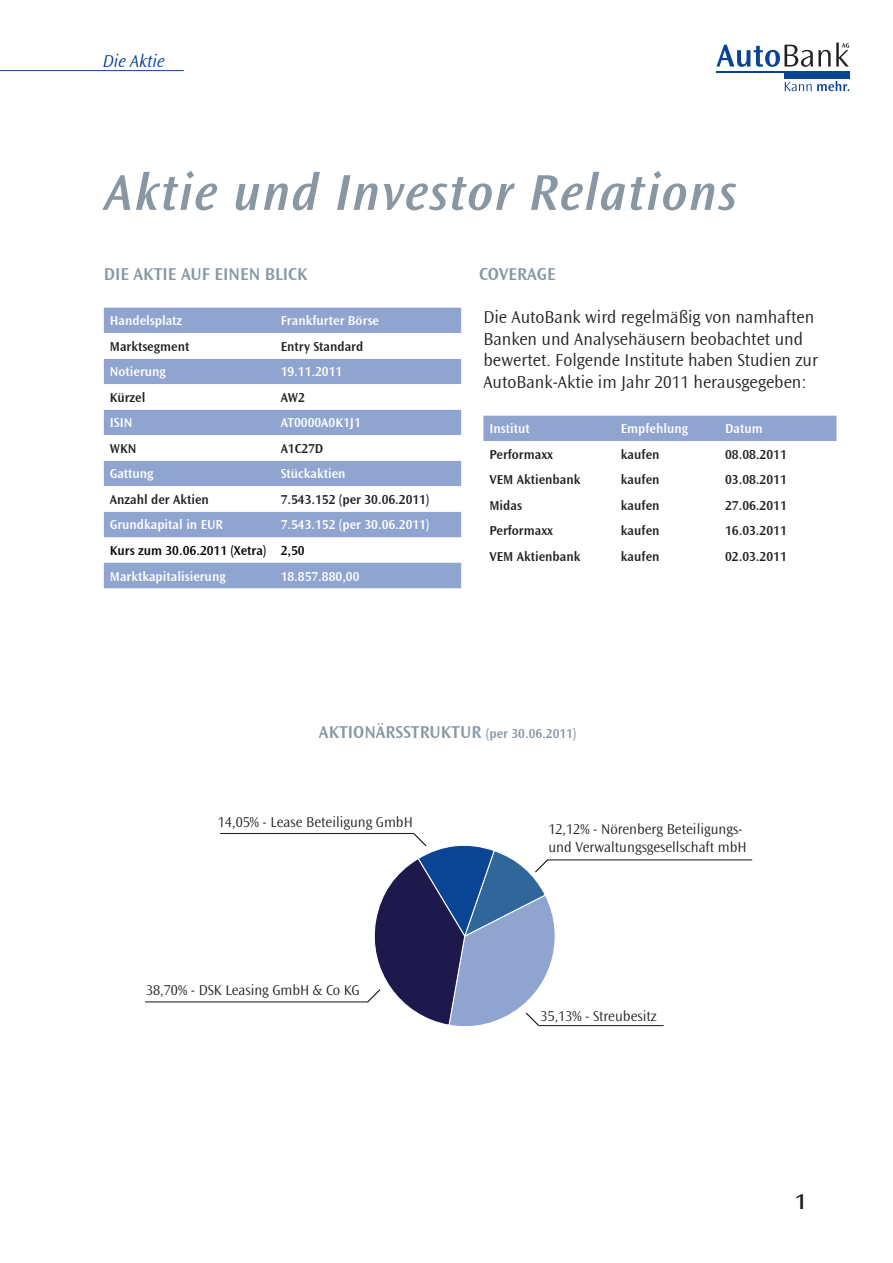
<style>
.page{position:relative;width:893px;height:1263px;background:#fff}
.page>*{position:absolute;margin:0;border:0;box-sizing:border-box;transform-origin:0 0}
.t1{font:italic 600 52.5px "Ocean Sans";letter-spacing:.03em;color:#8997a3}
.t2{font:600 22.5px "Ocean Sans";color:#231f20}
.t3{font:300 18px/21.6px "Ocean Sans";color:#231f20}
.t4{font:600 18px "Ocean Sans";color:#8997a3}
.t5{font:italic 300 18px "Ocean Sans";color:#094594}
.t6{font:300 14.85px/17.9px "Ocean Sans";color:#231f20}
.t7{font:600 13.5px "Ocean Sans";color:#231f20}
.t8{font:600 13.5px "Ocean Sans";color:#fff}
.t9{font:600 13.5px "Ocean Sans";color:#040503}
.t10{font:600 13.5px "Ocean Sans";color:#8997a3}
</style>
<div class="page">
<svg style="left:104px;top:308px;width:357px;height:280px;background:#a0b1d6"></svg>
<svg style="left:104px;top:333px;width:357px;height:26px"></svg>
<svg style="left:104px;top:384px;width:357px;height:26px"></svg>
<svg style="left:104px;top:435px;width:357px;height:26px"></svg>
<svg style="left:104px;top:486px;width:357px;height:26px"></svg>
<div style="left:483px;top:416px;width:353px;height:25px;background:#90a4d0"></div>
<hr style="left:220px;top:833px;width:194px;height:1px;background:#231f20">
<hr style="left:547px;top:859px;width:205px;height:1px;background:#231f20">
<hr style="left:145px;top:1001px;width:223px;height:1px;background:#231f20">
<hr style="left:538px;top:1025px;width:126px;height:1px;background:#231f20">
<svg style="left:366px;top:833px;width:202px;height:194px"></svg>
<div style="left:784px;top:71px;width:66px;height:8px;background:#094594"></div>
<hr style="left:717px;top:71px;width:133px;height:2px;background:#094594">
<svg style="left:785px;top:81px;width:65px;height:10px"></svg>
<svg style="left:716px;top:43px;width:133px;height:24px"></svg>
<hr style="left:0;top:70px;width:184px;height:1px;background:#094594">
<h3 class="t5" style="left:103px;top:51px;width:63px">Die Aktie</h3>
<h1 class="t1" style="left:105px;top:162px;width:633px">Aktie und Investor Relations</h1>
<h3 class="t4" style="left:104px;top:264px;width:204px">Die Aktie auf einen Blick</h3>
<p class="t8" style="left:110px;top:313px;width:74px">Handelsplatz</p>
<p class="t8" style="left:281px;top:313px;width:100px">Frankfurter Börse</p>
<p class="t7" style="left:110px;top:339px;width:81px">Marktsegment</p>
<p class="t7" style="left:281px;top:339px;width:84px">Entry Standard</p>
<p class="t8" style="left:110px;top:364px;width:57px">Notierung</p>
<p class="t8" style="left:281px;top:364px;width:63px">19.11.2011</p>
<p class="t7" style="left:110px;top:390px;width:37px">Kürzel</p>
<p class="t7" style="left:281px;top:390px;width:26px">AW 2</p>
<p class="t8" style="left:110px;top:415px;width:17px">ISIN</p>
<p class="t8" style="left:281px;top:415px;width:82px">AT0000A0K1J1</p>
<p class="t7" style="left:110px;top:441px;width:26px">WKN</p>
<p class="t7" style="left:281px;top:441px;width:42px">A1C27D</p>
<p class="t8" style="left:110px;top:466px;width:45px">Gattung</p>
<p class="t8" style="left:281px;top:466px;width:66px">Stückaktien</p>
<p class="t7" style="left:110px;top:492px;width:101px">Anzahl der Aktien</p>
<p class="t7" style="left:281px;top:492px;width:150px">7.543.152 (per 30.06.2011)</p>
<p class="t8" style="left:110px;top:517px;width:115px">Grundkapital in EUR</p>
<p class="t8" style="left:281px;top:517px;width:150px">7.543.152 (per 30.06.2011)</p>
<p class="t9" style="left:110px;top:543px;width:196px">Kurs zum 30.06.2011 (Xetra) 2,50</p>
<p class="t8" style="left:110px;top:568px;width:117px">Marktkapitalisierung</p>
<p class="t8" style="left:281px;top:568px;width:80px">18.857.880,00</p>
<h3 class="t4" style="left:479px;top:264px;width:76px">Coverage</h3>
<h3 class="t3" style="left:483px;top:306px;width:336px">Die AutoBank wird regelmäßig von namhaften Banken und Analysehäusern beobachtet und bewertet. Folgende Institute haben Studien zur AutoBank-Aktie im Jahr 2011 herausgegeben:</h3>
<p class="t8" style="left:489px;top:421px;width:42px">I nstitut</p>
<p class="t8" style="left:621px;top:421px;width:69px">Empfehlung</p>
<p class="t8" style="left:725px;top:421px;width:39px">Datum</p>
<p class="t7" style="left:489px;top:447px;width:65px">Performaxx</p>
<p class="t7" style="left:621px;top:447px;width:40px">kaufen</p>
<p class="t7" style="left:725px;top:447px;width:63px">08.08.2011</p>
<p class="t7" style="left:489px;top:472px;width:92px">VEM Aktienbank</p>
<p class="t7" style="left:621px;top:472px;width:40px">kaufen</p>
<p class="t7" style="left:725px;top:472px;width:63px">03.08.2011</p>
<p class="t7" style="left:489px;top:498px;width:34px">Midas</p>
<p class="t7" style="left:621px;top:498px;width:40px">kaufen</p>
<p class="t7" style="left:725px;top:498px;width:63px">27.06.2011</p>
<p class="t7" style="left:489px;top:523px;width:65px">Performaxx</p>
<p class="t7" style="left:621px;top:523px;width:40px">kaufen</p>
<p class="t7" style="left:725px;top:523px;width:63px">16.03.2011</p>
<p class="t7" style="left:489px;top:549px;width:92px">VEM Aktienbank</p>
<p class="t7" style="left:621px;top:549px;width:40px">kaufen</p>
<p class="t7" style="left:725px;top:549px;width:63px">02.03.2011</p>
<h3 class="t4" style="left:319px;top:722px;width:77px">Aktionärsstruktur</h3>
<p class="t10" style="left:486px;top:726px;width:92px">(per 30.06.2011)</p>
<p class="t6" style="left:218px;top:813px;width:196px">14,05% - Lease Beteiligung GmbH</p>
<p class="t6" style="left:146px;top:981px;width:215px">38,70% - DSK Leasing GmbH &amp; Co KG</p>
<p class="t6" style="left:548px;top:820px;width:200px">12,12% - Nörenberg Beteiligungs&shy;und Verwaltungsgesellschaft mbH</p>
<p class="t6" style="left:540px;top:1007px;width:118px">35,13% - Streubesitz</p>
<h2 class="t2" style="left:795px;top:1188px;width:13px">1</h2>
</div>
